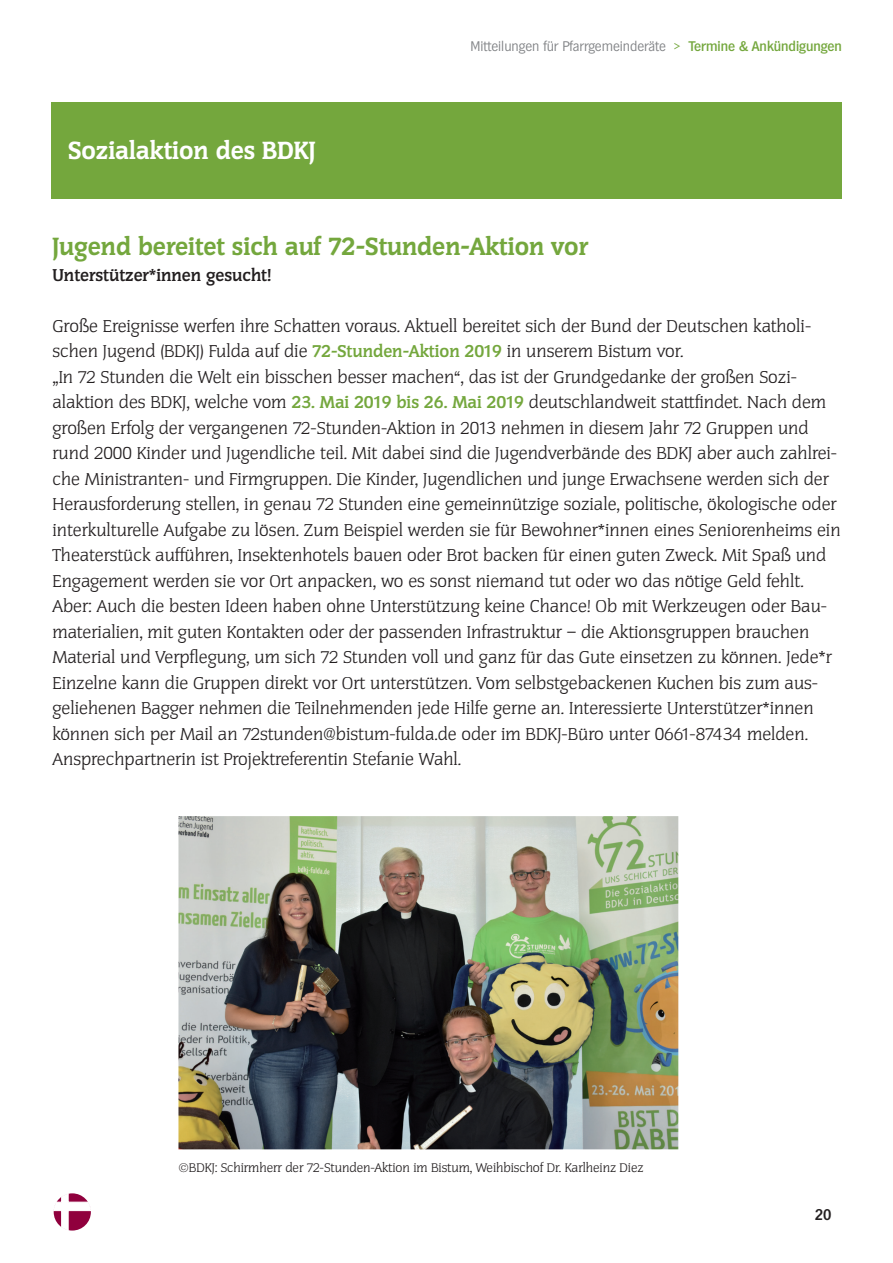
<style>
.page{position:relative;width:893px;height:1263px;background:#fff}
.page>*{position:absolute;margin:0;border:0;box-sizing:border-box;transform-origin:0 0}
.t1{font:800 24px "Congress";color:#74a73d}
.t2{font:800 24px "Congress";color:#fff}
.t3{font:300 16.5px/25.5px "Congress";color:#231f20}
.t4{font:700 16.5px "Congress";color:#231f20}
.t5{font:600 15px "Hamburg";color:#231f20}
.t6{font:300 13.5px "Hamburg";color:#808285}
.t7{font:300 12px "Congress";letter-spacing:-.005em;color:#231f20}
.s1{color:#74a73d}
.s2{font-weight:500;color:#74a73d}
.s3{font-weight:700;color:#74a73d}
</style>
<div class="page">
<svg style="left:54px;top:1194px;width:37px;height:36px"></svg>
<img style="left:178px;top:816px;width:500px;height:333px">
<div style="left:51px;top:102px;width:791px;height:96px;background:#74a73d"></div>
<h1 class="t2" style="left:68px;top:137px;width:249px">Sozialaktion des BDKJ</h1>
<p class="t6" style="left:471px;top:39px;width:373px">Mitteilungen für Pfarrgemeinderäte <span class="s1">&gt;</span> <span class="s2">Termine &amp; Ankündigungen</span></p>
<h1 class="t1" style="left:52px;top:232px;width:537px">Jugend bereitet sich auf 72-Stunden-Aktion vor</h1>
<p class="t4" style="left:52px;top:265px;width:220px">Unterstützer*innen gesucht!</p>
<p class="t3" style="left:52px;top:313px;width:790px">Große Ereignisse werfen ihre Schatten voraus. Aktuell bereitet sich der Bund der Deutschen katholi&shy;schen Jugend (BDKJ) Fulda auf die <span class="s3">72-Stunden-Aktion 2019</span> in unserem Bistum vor.<br>„In 72 Stunden die Welt ein bisschen besser machen“, das ist der Grundgedanke der großen Sozi&shy;alaktion des BDKJ, welche vom <span class="s3">23. Mai 2019 bis 26. Mai 2019</span> deutschlandweit stattfindet. Nach dem großen Erfolg der vergangenen 72-Stunden-Aktion in 2013 nehmen in diesem Jahr 72 Gruppen und rund 2000 Kinder und Jugendliche teil. Mit dabei sind die Jugendverbände des BDKJ aber auch zahlrei&shy;che Ministranten- und Firmgruppen. Die Kinder, Jugendlichen und junge Erwachsene werden sich der Herausforderung stellen, in genau 72 Stunden eine gemeinnützige soziale, politische, ökologische oder interkulturelle Aufgabe zu lösen. Zum Beispiel werden sie für Bewohner*innen eines Seniorenheims ein Theaterstück aufführen, Insektenhotels bauen oder Brot backen für einen guten Zweck. Mit Spaß und Engagement werden sie vor Ort anpacken, wo es sonst niemand tut oder wo das nötige Geld fehlt.<br>Aber: Auch die besten Ideen haben ohne Unterstützung keine Chance! Ob mit Werkzeugen oder Bau&shy;materialien, mit guten Kontakten oder der passenden Infrastruktur – die Aktionsgruppen brauchen Material und Verpflegung, um sich 72 Stunden voll und ganz für das Gute einsetzen zu können. Jede*r Einzelne kann die Gruppen direkt vor Ort unterstützen. Vom selbstgebackenen Kuchen bis zum aus&shy;geliehenen Bagger nehmen die Teilnehmenden jede Hilfe gerne an. Interessierte Unterstützer*innen können sich per Mail an 72stunden@bistum-fulda.de oder im BDKJ-Büro unter 0661-87434 melden.<br>Ansprechpartnerin ist Projektreferentin Stefanie Wahl.</p>
<p class="t7" style="left:178px;top:1160px;width:467px">©BDKJ: Schirmherr der 72-Stunden-Aktion im Bistum, Weihbischof Dr. Karlheinz Diez</p>
<p class="t5" style="left:815px;top:1206px;width:18px">20</p>
</div>
